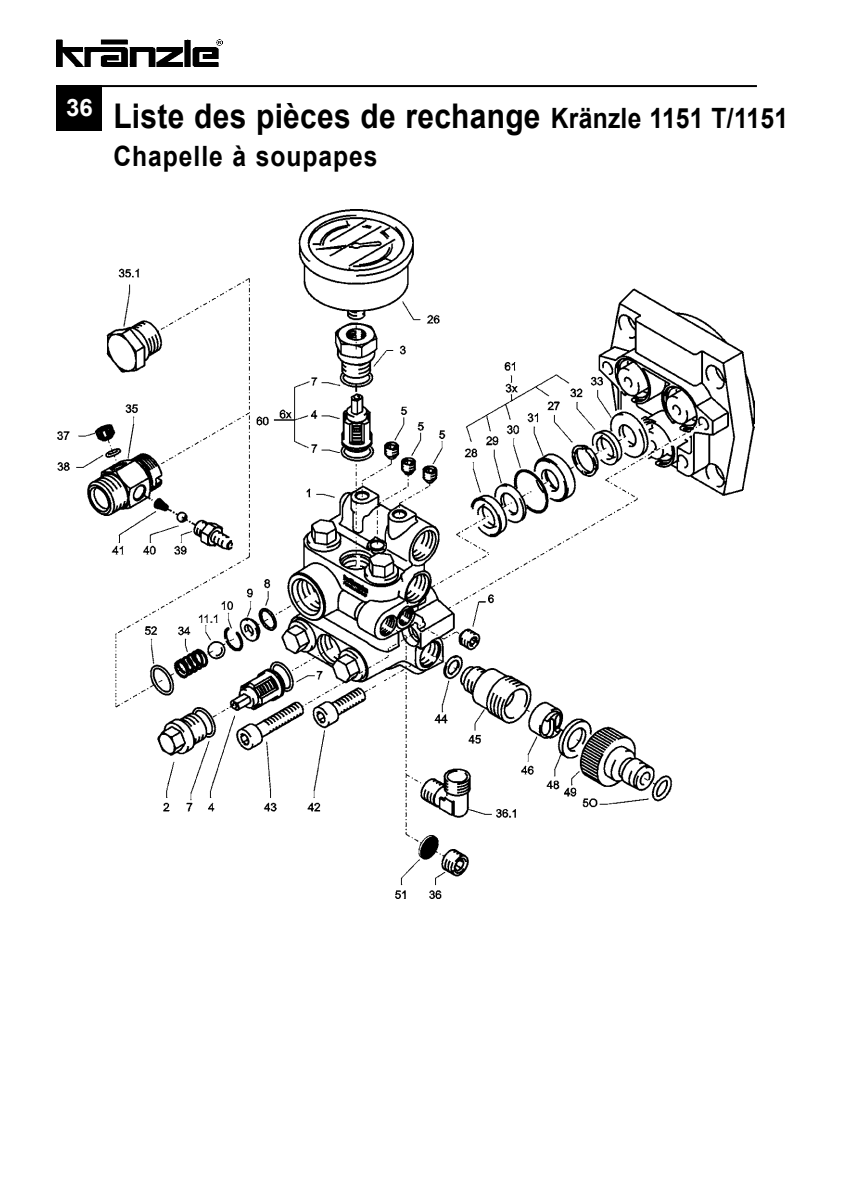
<style>
.page{position:relative;width:842px;height:1191px;background:#fff}
.page>*{position:absolute;margin:0;border:0;box-sizing:border-box;transform-origin:0 0}
.t1{font:700 34px "Arial";letter-spacing:.01em;color:#000;scale:.88 1}
.t2{font:700 28px "Arial";letter-spacing:.04em;color:#000;scale:.88 1}
.t3{font:700 24px "Arial";color:#fff}
.s1{font-size:28px}
</style>
<div class="page">
<img style="left:57px;top:40px;width:166px;height:26px">
<hr style="left:57px;top:85px;width:700px;height:2px;background:#000">
<div style="left:57px;top:85px;width:45px;height:45px;background:#000"></div>
<img style="left:57px;top:210px;width:697px;height:689px">
<p class="t3" style="left:66px;top:95px;width:28px">36</p>
<p class="t1" style="left:113px;top:97px;width:768px">Liste des pièces de rechange <span class="s1">Kränzle 1151 T/1151</span></p>
<p class="t2" style="left:113px;top:141px;width:302px">Chapelle à soupapes</p>
</div>
